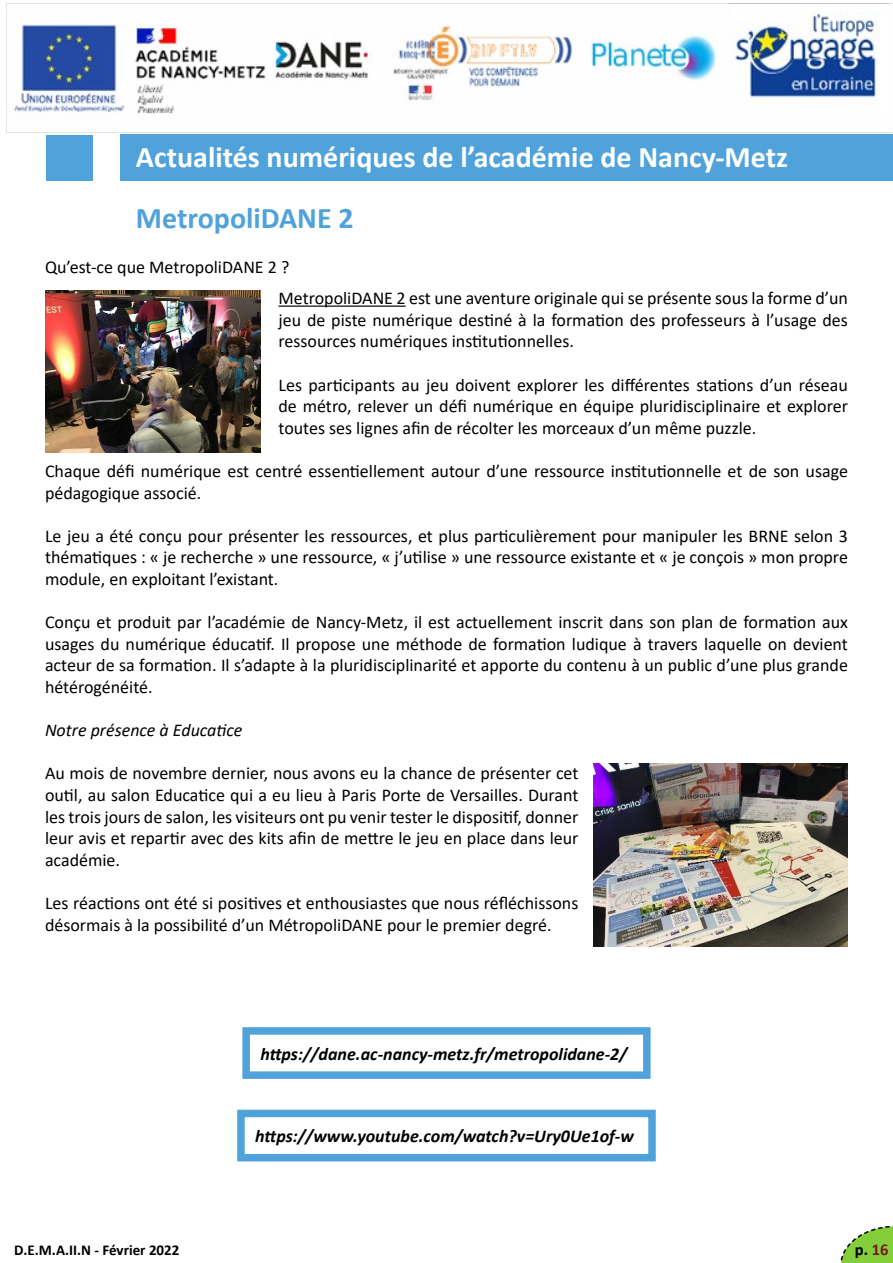
<style>
.page{position:relative;width:893px;height:1263px;background:#fff}
.page>*{position:absolute;margin:0;border:0;box-sizing:border-box;transform-origin:0 0}
.t1{font:700 30px "Calibri";color:#fff}
.t2{font:700 30px "Calibri";color:#50a2db}
.t3{font:18px/21.6px "Calibri";color:#000;text-align:justify}
.t4{font:italic 700 18px "Calibri";color:#000}
.t5{font:italic 18px "Calibri";color:#000}
.t6{font:700 16.5px "Calibri";color:#000}
.t7{font:700 15px "Calibri";color:#000}
.s1{color:#741714}
</style>
<div class="page">
<svg style="left:840px;top:1225px;width:53px;height:38px"></svg>
<img style="left:6px;top:3px;width:887px;height:130px">
<div style="left:120px;top:135px;width:772px;height:46px;background:#50a2db"></div>
<div style="left:46px;top:135px;width:46px;height:46px;background:#50a2db"></div>
<hr style="left:278px;top:306px;width:128px;height:1px;background:#000">
<img style="left:45px;top:291px;width:216px;height:161px">
<img style="left:593px;top:763px;width:255px;height:183px">
<div style="left:242px;top:1027px;width:409px;height:52px;border:8px solid #50a2db"></div>
<div style="left:237px;top:1110px;width:419px;height:51px;border:8px solid #50a2db"></div>
<h1 class="t1" style="left:136px;top:136px;width:654px">Actualités numériques de l’académie de Nancy-Metz</h1>
<h1 class="t2" style="left:136px;top:197px;width:219px">MetropoliDANE 2</h1>
<p class="t3" style="left:45px;top:255px;width:246px">Qu’est-ce que MetropoliDANE 2 ?</p>
<p class="t3" style="left:278px;top:287px;width:571px">MetropoliDANE 2 est une aventure originale qui se présente sous la forme d’un jeu de piste numérique destiné à la formation des professeurs à l’usage des ressources numériques institutionnelles.</p>
<p class="t3" style="left:278px;top:373px;width:571px">Les participants au jeu doivent explorer les différentes stations d’un réseau de métro, relever un défi numérique en équipe pluridisciplinaire et explorer toutes ses lignes afin de récolter les morceaux d’un même puzzle.</p>
<p class="t3" style="left:45px;top:460px;width:804px">Chaque défi numérique est centré essentiellement autour d’une ressource institutionnelle et de son usage pédagogique associé.</p>
<p class="t3" style="left:45px;top:524px;width:804px">Le jeu a été conçu pour présenter les ressources, et plus particulièrement pour manipuler les BRNE selon 3 thématiques : « je recherche » une ressource, « j’utilise » une ressource existante et « je conçois » mon propre module, en exploitant l’existant.</p>
<p class="t3" style="left:45px;top:611px;width:804px">Conçu et produit par l’académie de Nancy-Metz, il est actuellement inscrit dans son plan de formation aux usages du numérique éducatif. Il propose une méthode de formation ludique à travers laquelle on devient acteur de sa formation. Il s’adapte à la pluridisciplinarité et apporte du contenu à un public d’une plus grande hétérogénéité.</p>
<p class="t5" style="left:45px;top:718px;width:199px">Notre présence à Educatice</p>
<p class="t3" style="left:45px;top:762px;width:535px">Au mois de novembre dernier, nous avons eu la chance de présenter cet outil, au salon Educatice qui a eu lieu à Paris Porte de Versailles. Durant les trois jours de salon, les visiteurs ont pu venir tester le dispositif, donner leur avis et repartir avec des kits afin de mettre le jeu en place dans leur académie.</p>
<p class="t3" style="left:45px;top:892px;width:535px">Les réactions ont été si positives et enthousiastes que nous réfléchissons désormais à la possibilité d’un MétropoliDANE pour le premier degré.</p>
<p class="t4" style="left:260px;top:1041px;width:368px">https://dane.ac-nancy-metz.fr/metropolidane-2/</p>
<p class="t4" style="left:255px;top:1123px;width:380px">https://www.youtube.com/watch?v=Ury0Ue1of-w</p>
<p class="t7" style="left:14px;top:1239px;width:167px">D.E.M.A.II.N - Février 2022</p>
<p class="t6" style="left:855px;top:1237px;width:35px">p. <span class="s1">16</span></p>
</div>
